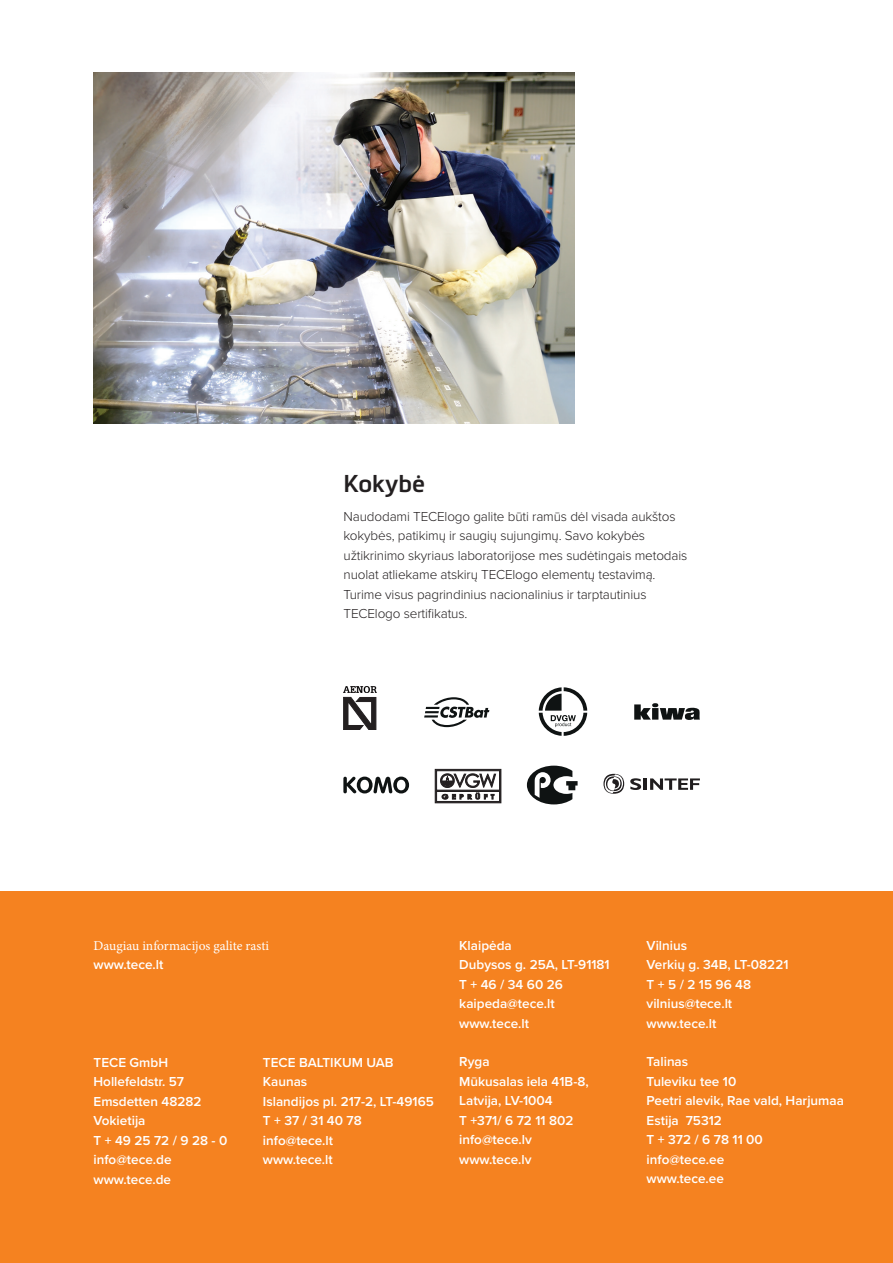
<style>
.page{position:relative;width:893px;height:1263px;background:#fff}
.page>*{position:absolute;margin:0;border:0;box-sizing:border-box;transform-origin:0 0}
.t1{font:600 24px "Metronic Pro";color:#231f20}
.t2{font:600 13.5px/19.5px "Proxima Nova";color:#fff}
.t3{font:300 13.5px/19.5px "Proxima Nova";letter-spacing:-.01em;color:#231f20}
.t4{font:13.5px "Minion Pro";color:#fff}
</style>
<div class="page">
<div style="left:0;top:891px;width:893px;height:372px;background:#f58220"></div>
<img style="left:94px;top:72px;width:481px;height:351px">
<svg style="left:344px;top:697px;width:32px;height:32px"></svg>
<img style="left:344px;top:686px;width:32px;height:6px">
<svg style="left:424px;top:697px;width:65px;height:30px"></svg>
<svg style="left:539px;top:687px;width:48px;height:49px"></svg>
<svg style="left:527px;top:766px;width:51px;height:38px"></svg>
<svg style="left:634px;top:703px;width:66px;height:17px"></svg>
<svg style="left:343px;top:777px;width:66px;height:16px"></svg>
<svg style="left:434px;top:769px;width:68px;height:34px"></svg>
<svg style="left:603px;top:774px;width:21px;height:20px"></svg>
<svg style="left:630px;top:778px;width:70px;height:12px"></svg>
<h1 class="t1" style="left:344px;top:468px;width:83px">Kokybė</h1>
<p class="t3" style="left:344px;top:506px;width:345px">Naudodami TECElogo galite būti ramūs dėl visada aukštos kokybės, patikimų ir saugių sujungimų. Savo kokybės užtikrinimo skyriaus laboratorijose mes sudėtingais metodais nuolat atliekame atskirų TECElogo elementų testavimą.<br>Turime visus pagrindinius nacionalinius ir tarptautinius TECElogo sertifikatus.</p>
<p class="t4" style="left:94px;top:936px;width:177px">Daugiau informacijos galite rasti</p>
<p class="t2" style="left:94px;top:955px;width:71px">www.tece.lt</p>
<p class="t2" style="left:94px;top:1052px;width:135px">TECE GmbH<br>Hollefeldstr. 57<br>Emsdetten 48282<br>Vokietija<br>T + 49 25 72 / 9 28 - 0 info@tece.de www.tece.de</p>
<p class="t2" style="left:263px;top:1052px;width:172px">TECE BALTIKUM UAB<br>Kaunas<br>Islandijos pl. 217-2, LT-49165<br>T + 37 / 31 40 78 info@tece.lt<br>www.tece.lt</p>
<p class="t2" style="left:459px;top:935px;width:152px">Klaipėda<br>Dubysos g. 25A, LT-91181<br>T + 46 / 34 60 26 kaipeda@tece.lt www.tece.lt</p>
<p class="t2" style="left:647px;top:935px;width:143px">Vilnius<br>Verkių g. 34B, LT-08221<br>T + 5 / 2 15 96 48 vilnius@tece.lt www.tece.lt</p>
<p class="t2" style="left:459px;top:1051px;width:131px">Ryga<br>Mūkusalas iela 41B-8,<br>Latvija, LV-1004<br>T +371/ 6 72 11 802 info@tece.lv www.tece.lv</p>
<p class="t2" style="left:647px;top:1051px;width:199px">Talinas<br>Tuleviku tee 10<br>Peetri alevik, Rae vald, Harjumaa<br>Estija 75312<br>T + 372 / 6 78 11 00<br>info@tece.ee<br>www.tece.ee</p>
</div>
